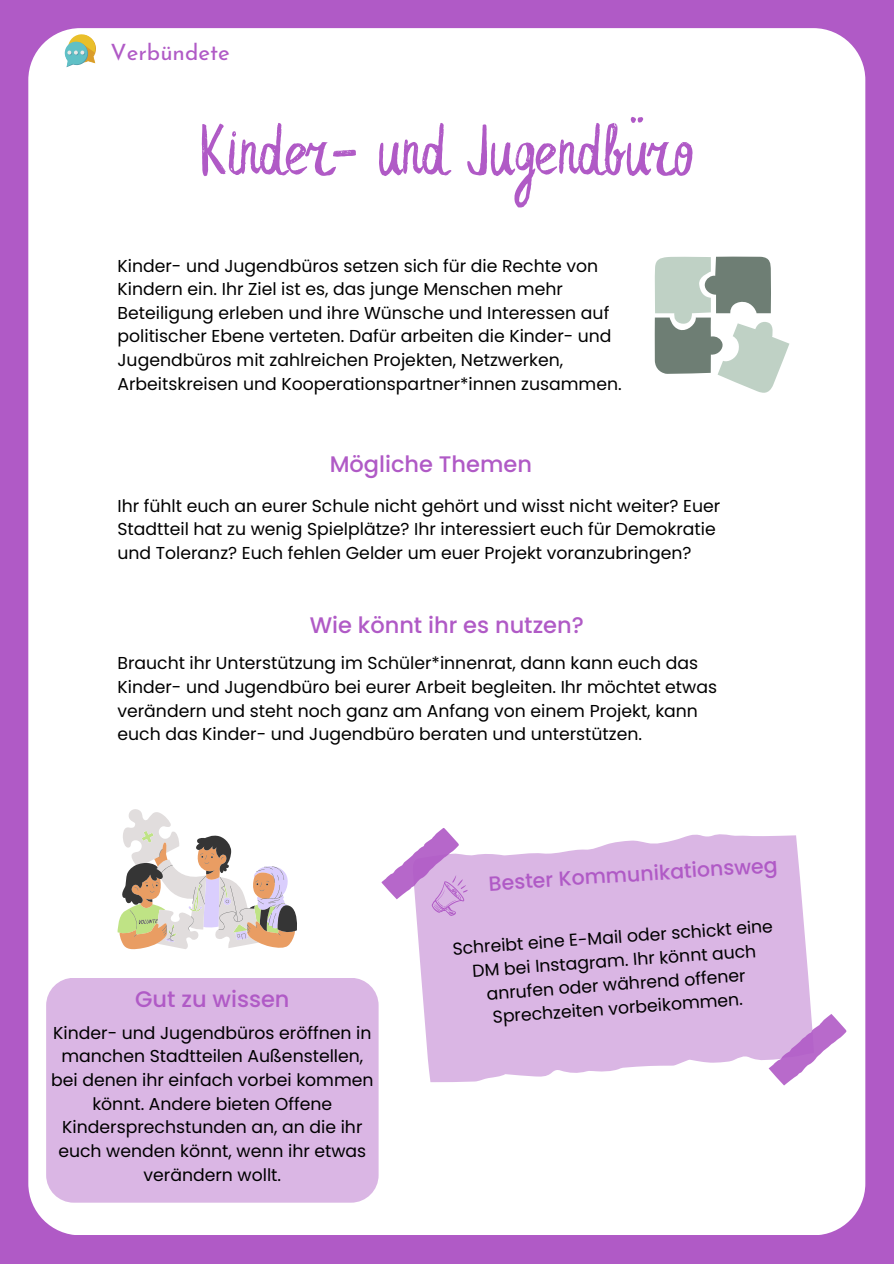
<style>
.page{position:relative;width:894px;height:1264px;background:#fff}
.page>*{position:absolute;margin:0;border:0;box-sizing:border-box;transform-origin:0 0}
.t1{font:75px "Leafy Extended";color:#b05ac6}
.t2{font:500 22.5px "Poppins";color:#b05ac6}
.t3{font:22.5px "Josefin Sans";color:#b05ac6}
.t4{font:500 20.55px "Poppins";color:#b05ac6}
.t5{font:17.25px/23.7px "Poppins";color:#000}
</style>
<div class="page">
<div style="left:0;top:0;width:893px;height:1263px;background:#b05ac6"></div>
<div style="left:28px;top:28px;width:837px;height:1206px;background:#fff;border-radius:52px"></div>
<div style="left:46px;top:977px;width:332px;height:225px;background:#dab6e4;border-radius:28px"></div>
<svg style="left:416px;top:834px;width:395px;height:249px;background:#debee6"></svg>
<svg style="left:765px;top:1013px;width:82px;height:73px"></svg>
<svg style="left:381px;top:828px;width:86px;height:87px"></svg>
<svg style="left:654px;top:256px;width:135px;height:137px"></svg>
<svg style="left:117px;top:809px;width:180px;height:141px"></svg>
<svg style="left:65px;top:34px;width:31px;height:33px"></svg>
<h3 class="t3" style="left:111px;top:43px;width:121px">Verbündete</h3>
<p class="t1" style="left:199px;top:119px;width:496px">Kinder- und Jugendbüro</p>
<p class="t5" style="left:117px;top:254px;width:505px">Kinder- und Jugendbüros setzen sich für die Rechte von Kindern ein. Ihr Ziel ist es, das junge Menschen mehr Beteiligung erleben und ihre Wünsche und Interessen auf politischer Ebene verteten. Dafür arbeiten die Kinder- und Jugendbüros mit zahlreichen Projekten, Netzwerken, Arbeitskreisen und Kooperationspartner*innen zusammen.</p>
<h2 class="t2" style="left:329px;top:448px;width:204px">Mögliche Themen</h2>
<p class="t5" style="left:117px;top:494px;width:604px">Ihr fühlt euch an eurer Schule nicht gehört und wisst nicht weiter? Euer<br>Stadtteil hat zu wenig Spielplätze? Ihr interessiert euch für Demokratie und Toleranz? Euch fehlen Gelder um euer Projekt voranzubringen?</p>
<h2 class="t2" style="left:309px;top:609px;width:275px">Wie könnt ihr es nutzen?</h2>
<p class="t5" style="left:117px;top:651px;width:601px">Braucht ihr Unterstützung im Schüler*innenrat, dann kann euch das Kinder- und Jugendbüro bei eurer Arbeit begleiten. Ihr möchtet etwas verändern und steht noch ganz am Anfang von einem Projekt, kann euch das Kinder- und Jugendbüro beraten und unterstützen.</p>
<h1 class="t2" style="left:135px;top:983px;width:156px">Gut zu wissen</h1>
<p class="t5" style="left:51px;top:1020px;width:324px;text-align:center">Kinder- und Jugendbüros eröffnen in manchen Stadtteilen Außenstellen, bei denen ihr einfach vorbei kommen könnt. Andere bieten Offene<br>Kindersprechstunden an, an die ihr euch wenden könnt, wenn ihr etwas verändern wollt.</p>
<p class="t4" style="left:487px;top:869px;width:291px;rotate:-4deg">Bester Kommunikationsweg</p>
<h2 class="t5" style="left:451px;top:936px;width:322px;text-align:center;rotate:-4deg">Schreibt eine E-Mail oder schickt eine<br>DM bei Instagram. Ihr könnt auch anrufen oder während offener<br>Sprechzeiten vorbeikommen.</h2>
</div>
